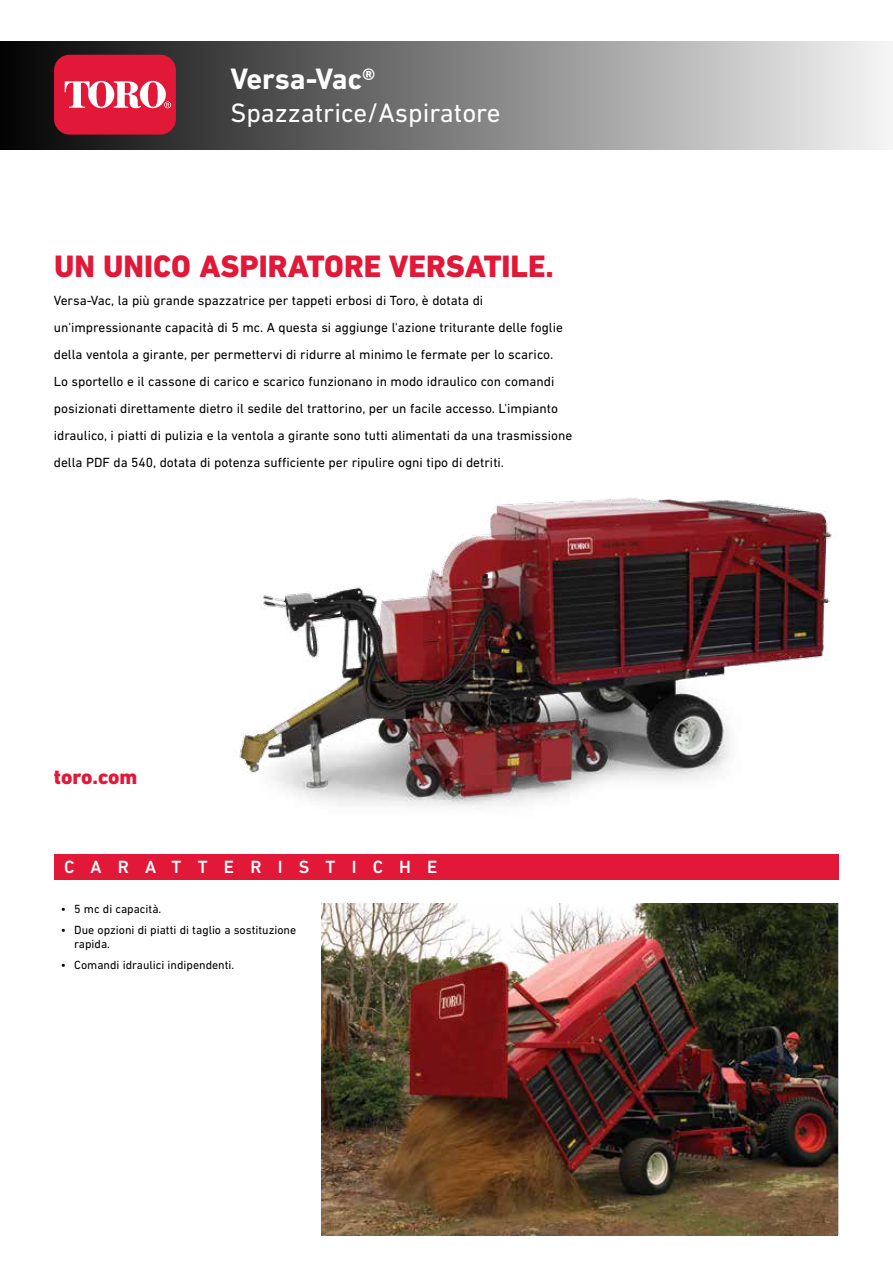
<style>
.page{position:relative;width:893px;height:1263px;background:#fff}
.page>*{position:absolute;margin:0;border:0;box-sizing:border-box;transform-origin:0 0}
.t1{font:800 31.5px "DIN Next LT Pro";color:#e11837}
.t2{font:700 30px "DIN Next LT Pro";letter-spacing:-.005em;color:#fff}
.t3{font:27px "DIN Next LT Pro";color:#fff}
.t4{font:800 21.15px "DIN Next LT Pro";color:#e11837}
.t5{font:500 18px "DIN Next LT Pro";letter-spacing:.9em;color:#fff}
.t6{font:13.5px/27px "DIN Next LT Pro";color:#000}
.t7{font:12px/14.4px "DIN Next LT Pro";color:#000}
</style>
<div class="page">
<img style="left:322px;top:904px;width:515px;height:331px">
<div style="left:54px;top:854px;width:785px;height:26px;background:#e11837"></div>
<img style="left:239px;top:498px;width:593px;height:308px">
<div style="left:0;top:42px;width:893px;height:108px;background:linear-gradient(to right,#040203,#f5f5f5)"></div>
<div style="left:54px;top:55px;width:122px;height:80px;background:#e11837;border-radius:16px"></div>
<svg style="left:65px;top:81px;width:106px;height:27px"></svg>
<h2 class="t2" style="left:230px;top:61px;width:146px">Versa-Vac®</h2>
<h3 class="t3" style="left:230px;top:97px;width:272px">Spazzatrice/Aspiratore</h3>
<h1 class="t1" style="left:54px;top:248px;width:501px">UN UNICO ASPIRATORE VERSATILE.</h1>
<p class="t6" style="left:54px;top:287px;width:520px">Versa-Vac, la più grande spazzatrice per tappeti erbosi di Toro, è dotata di un'impressionante capacità di 5 mc. A questa si aggiunge l'azione triturante delle foglie della ventola a girante, per permettervi di ridurre al minimo le fermate per lo scarico.<br>Lo sportello e il cassone di carico e scarico funzionano in modo idraulico con comandi posizionati direttamente dietro il sedile del trattorino, per un facile accesso. L'impianto idraulico, i piatti di pulizia e la ventola a girante sono tutti alimentati da una trasmissione della PDF da 540, dotata di potenza sufficiente per ripulire ogni tipo di detriti.</p>
<h3 class="t4" style="left:54px;top:764px;width:85px">toro.com</h3>
<h3 class="t5" style="left:64px;top:856px;width:375px">CARATTERISTICHE</h3>
<p class="t7" style="left:61px;top:901px;width:102px">• 5 mc di capacità.</p>
<p class="t7" style="left:74px;top:922px;width:224px;text-indent:-14px">• Due opzioni di piatti di taglio a sostituzione rapida.</p>
<p class="t7" style="left:61px;top:958px;width:175px">• Comandi idraulici indipendenti.</p>
</div>
